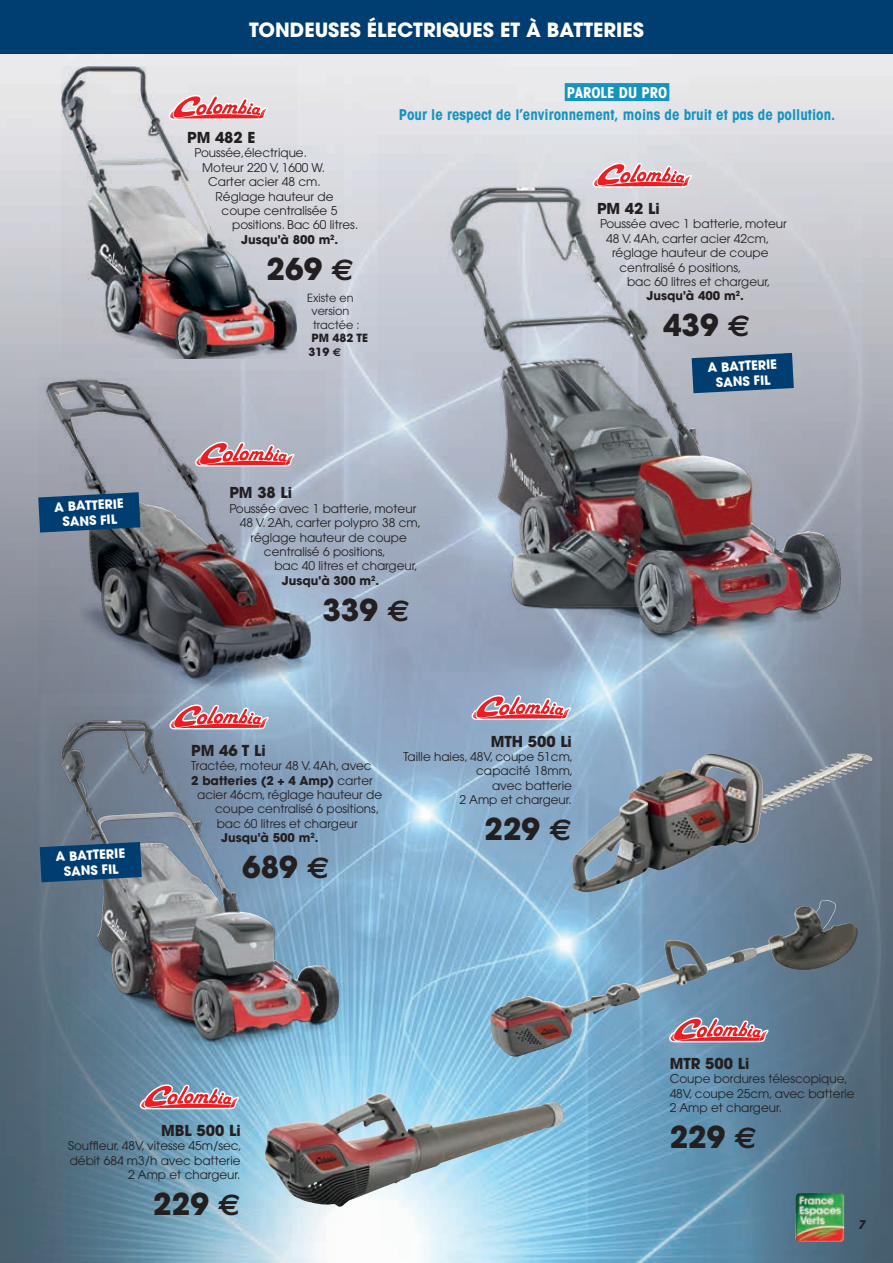
<style>
.page{position:relative;width:893px;height:1263px;background:#fff}
.page>*{position:absolute;margin:0;border:0;box-sizing:border-box;transform-origin:0 0}
.t1{font:700 30px "Avant Garde";color:#231f20}
.t2{font:700 19.5px "Avant Garde";color:#fff}
.t3{font:700 condensed 15px "Avant Garde";color:#1694c0}
.t4{font:700 15px "Avant Garde";color:#231f20}
.t5{font:700 condensed 15px "Avant Garde";color:#fff}
.t6{font:700 12.75px/15.3px "Avant Garde";color:#fff;text-align:center}
.t7{font:12px/14.4px "Avant Garde";color:#231f20;text-align:right}
.t8{font:700 12px "Avant Garde";color:#231f20}
.t9{font:italic 700 12px "Avant Garde";color:#231f20}
.t10{font:11.25px/13.5px "Avant Garde";color:#231f20;text-align:center}
.t11{font:700 11.25px/13.5px "Avant Garde";color:#231f20}
.s1{font-family:"Euro Sans"}
.s2{font-weight:400}
</style>
<div class="page">
<img style="left:0;top:53px;width:893px;height:1210px">
<div style="left:0;top:0;width:893px;height:53px;background:#003d70"></div>
<svg style="left:169px;top:704px;width:100px;height:3px"></svg>
<img style="left:62px;top:67px;width:234px;height:292px">
<svg style="left:169px;top:95px;width:99px;height:25px"></svg>
<img style="left:795px;top:1193px;width:49px;height:49px">
<img style="left:38px;top:371px;width:287px;height:323px">
<img style="left:47px;top:380px;width:250px;height:297px">
<svg style="left:38px;top:492px;width:102px;height:41px;background:#144874"></svg>
<div style="left:565px;top:83px;width:104px;height:18px;background:#1694c0"></div>
<img style="left:378px;top:135px;width:515px;height:535px">
<img style="left:451px;top:187px;width:102px;height:135px">
<svg style="left:692px;top:353px;width:102px;height:40px;background:#184d7a"></svg>
<svg style="left:593px;top:163px;width:99px;height:25px"></svg>
<svg style="left:472px;top:695px;width:99px;height:25px;background:#d58f9a"></svg>
<img style="left:52px;top:707px;width:299px;height:348px">
<img style="left:61px;top:721px;width:51px;height:36px">
<svg style="left:40px;top:842px;width:102px;height:40px;background:#0f4573"></svg>
<svg style="left:140px;top:1084px;width:99px;height:25px;background:#c78894"></svg>
<img style="left:490px;top:900px;width:336px;height:156px">
<img style="left:265px;top:1093px;width:298px;height:114px">
<img style="left:705px;top:753px;width:149px;height:45px">
<h2 class="t2" style="left:249px;top:17px;width:396px">TONDEUSES ÉLECTRIQUES ET À BATTERIES</h2>
<p class="t6" style="left:54px;top:499px;width:71px;rotate:-3deg">A BATTERIE<br>SANS FIL</p>
<p class="t6" style="left:55px;top:849px;width:71px;rotate:-3deg">A BATTERIE<br>SANS FIL</p>
<p class="t4" style="left:187px;top:128px;width:70px">PM 482 E</p>
<p class="t7" style="left:195px;top:146px;width:114px">Poussée,électrique.</p>
<p class="t7" style="left:202px;top:160px;width:124px">Moteur 220 V, 1600 W.</p>
<p class="t7" style="left:208px;top:175px;width:114px">Carter acier 48 cm.</p>
<p class="t7" style="left:216px;top:189px;width:119px">Réglage hauteur de</p>
<p class="t7" style="left:222px;top:203px;width:117px">coupe centralisée 5</p>
<p class="t7" style="left:232px;top:218px;width:128px">positions. Bac 60 litres.</p>
<p class="t8" style="left:241px;top:232px;width:99px">Jusqu'à 800 m<sup>2</sup>.</p>
<h1 class="t1" style="left:267px;top:249px;width:89px">269 <span class="s1">E</span></h1>
<p class="t10" style="left:307px;top:291px;width:54px">Existe en version tractée :</p>
<p class="t11" style="left:309px;top:331px;width:61px">PM 482 TE<br>319 <span class="s1">€</span></p>
<p class="t5" style="left:567px;top:83px;width:102px">PAROLE DU PRO</p>
<p class="t3" style="left:399px;top:105px;width:438px">Pour le respect de l’environnement, moins de bruit et pas de pollution.</p>
<p class="t4" style="left:597px;top:199px;width:64px">PM 42 Li</p>
<p class="t7" style="left:600px;top:217px;width:188px">Poussée avec 1 batterie, moteur</p>
<p class="t7" style="left:606px;top:231px;width:165px">48 V. 4Ah, carter acier 42cm,</p>
<p class="t7" style="left:612px;top:246px;width:158px">réglage hauteur de coupe</p>
<p class="t7" style="left:619px;top:260px;width:124px">centralisé 6 positions,</p>
<p class="t7" style="left:627px;top:274px;width:145px">bac 60 litres et chargeur,</p>
<p class="t8" style="left:646px;top:288px;width:99px">Jusqu'à 400 m<sup>2</sup>.</p>
<h1 class="t1" style="left:663px;top:306px;width:89px">439 <span class="s1">E</span></h1>
<p class="t6" style="left:707px;top:360px;width:71px;rotate:-3deg">A BATTERIE<br>SANS FIL</p>
<p class="t4" style="left:229px;top:483px;width:64px">PM 38 Li</p>
<p class="t7" style="left:229px;top:501px;width:188px">Poussée avec 1 batterie, moteur</p>
<p class="t7" style="left:240px;top:516px;width:183px">48 V. 2Ah, carter polypro 38 cm,</p>
<p class="t7" style="left:250px;top:530px;width:158px">réglage hauteur de coupe</p>
<p class="t7" style="left:264px;top:544px;width:124px">centralisé 6 positions,</p>
<p class="t7" style="left:274px;top:559px;width:145px">bac 40 litres et chargeur,</p>
<p class="t8" style="left:282px;top:573px;width:99px">Jusqu'à 300 m<sup>2</sup>.</p>
<h1 class="t1" style="left:322px;top:590px;width:89px">339 <span class="s1">E</span></h1>
<p class="t4" style="left:191px;top:740px;width:76px">PM 46 T Li</p>
<p class="t7" style="left:191px;top:758px;width:182px">Tractée, moteur 48 V. 4Ah, avec</p>
<p class="t8" style="left:191px;top:772px;width:183px">2 batteries (2 + 4 Amp) <span class="s2">carter</span></p>
<p class="t7" style="left:197px;top:787px;width:186px">acier 46cm, réglage hauteur de</p>
<p class="t7" style="left:215px;top:802px;width:166px">coupe centralisé 6 positions,</p>
<p class="t7" style="left:217px;top:816px;width:142px">bac 60 litres et chargeur</p>
<p class="t8" style="left:221px;top:830px;width:99px">Jusqu'à 500 m<sup>2</sup>.</p>
<h1 class="t1" style="left:242px;top:848px;width:89px">689 <span class="s1">E</span></h1>
<p class="t4" style="left:491px;top:731px;width:83px">MTH 500 Li</p>
<p class="t7" style="left:404px;top:749px;width:171px">Taille haies, 48V, coupe 51cm, capacité 18mm,<br>avec batterie<br>2 Amp et chargeur.</p>
<h1 class="t1" style="left:485px;top:810px;width:89px">229 <span class="s1">E</span></h1>
<p class="t4" style="left:161px;top:1121px;width:81px">MBL 500 Li</p>
<p class="t7" style="left:68px;top:1139px;width:175px">Souffleur, 48V, vitesse 45m/sec, débit 684 m3/h avec batterie<br>2 Amp et chargeur.</p>
<h1 class="t1" style="left:153px;top:1184px;width:89px">229 <span class="s1">E</span></h1>
<p class="t4" style="left:670px;top:1054px;width:81px">MTR 500 Li</p>
<p class="t7" style="left:670px;top:1072px;width:187px;text-align:left">Coupe bordures télescopique,<br>48V, coupe 25cm, avec batterie<br>2 Amp et chargeur.</p>
<h1 class="t1" style="left:670px;top:1118px;width:89px">229 <span class="s1">E</span></h1>
<p class="t9" style="left:858px;top:1217px;width:9px">7</p>
</div>
